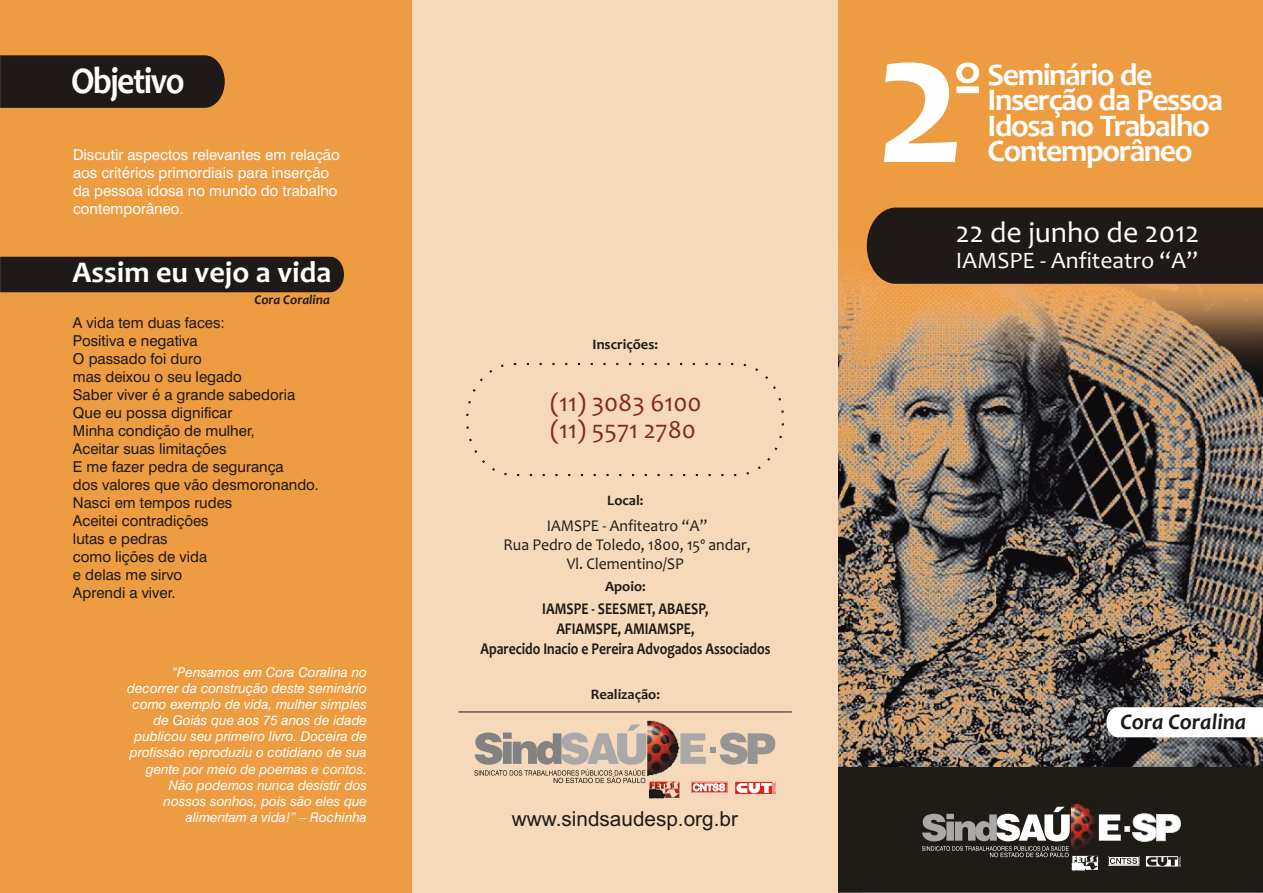
<style>
.page{position:relative;width:1263px;height:893px;background:#fff}
.page>*{position:absolute;margin:0;border:0;box-sizing:border-box;transform-origin:0 0}
.t1{font:700 191.25px "Candara";color:#fff}
.t2{font:700 38.1px "Candara";letter-spacing:-.045em;color:#fff;scale:.89 1}
.t3{font:700 31.65px/25.5px "Candara";letter-spacing:-.045em;color:#fff}
.t4{font:700 30.3px "Candara";color:#fff}
.t5{font:29.85px "Candara";color:#fff}
.t6{font:25.65px/27px "Candara";color:#802929}
.t7{font:23.7px "Candara";color:#fff}
.t8{font:italic 700 22.5px "Candara";color:#1f1a17}
.t9{font:20.7px "Arial";color:#1f1a17}
.t10{font:700 16.5px/19.8px "Candara";color:#1f1a17;text-align:center;scale:.83 1}
.t11{font:16.5px/19px "Candara";color:#1f1a17;text-align:center;scale:.95 1}
.t12{font:15px/18px "Swiss 721 BT";color:#1f1a17}
.t13{font:15px/18px "Swiss 721 BT";color:#fff}
.t14{font:700 14.55px "Candara";color:#1f1a17}
.t15{font:italic 13.5px/16.2px "Swiss 721 BT";color:#fff;text-align:right}
.t16{font:italic 700 13.5px "Candara";color:#1f1a17}
</style>
<div class="page">
<div style="left:0;top:0;width:417px;height:892px;background:#ed9c42"></div>
<div style="left:412px;top:0;width:447px;height:893px;background:#f5d9ba"></div>
<div style="left:838px;top:0;width:425px;height:892px;background:#ed9c42"></div>
<img style="left:838px;top:235px;width:425px;height:533px">
<div style="left:838px;top:768px;width:425px;height:124px;background:#1f1c17"></div>
<img style="left:647px;top:720px;width:19px;height:4px">
<svg style="left:474px;top:724px;width:302px;height:74px"></svg>
<hr style="left:458px;top:712px;width:334px;height:1px;background:#1f1a17">
<svg style="left:956px;top:62px;width:23px;height:21px"></svg>
<div style="left:956px;top:86px;width:23px;height:7px;background:#fff"></div>
<img style="left:1071px;top:804px;width:27px;height:3px">
<svg style="left:922px;top:807px;width:259px;height:63px;background:#615c59"></svg>
<svg style="left:466px;top:363px;width:318px;height:114px"></svg>
<div style="left:867px;top:208px;width:396px;height:76px;background:#1f1a17"></div>
<div style="left:0;top:55px;width:225px;height:53px;background:#1f1a17"></div>
<div style="left:1106px;top:707px;width:157px;height:30px;background:#fff"></div>
<div style="left:0;top:257px;width:344px;height:35px;background:#1f1a17"></div>
<h2 class="t2" style="left:71px;top:65px;width:129px">Objetivo</h2>
<p class="t13" style="left:73px;top:147px;width:268px">Discutir aspectos relevantes em relação aos critérios primordiais para inserção da pessoa idosa no mundo do trabalho contemporâneo.</p>
<h3 class="t4" style="left:72px;top:260px;width:260px">Assim eu vejo a vida</h3>
<p class="t16" style="left:254px;top:294px;width:77px">Cora Coralina</p>
<p class="t12" style="left:73px;top:315px;width:248px">A vida tem duas faces:<br>Positiva e negativa<br>O passado foi duro<br>mas deixou o seu legado<br>Saber viver é a grande sabedoria<br>Que eu possa dignificar<br>Minha condição de mulher,<br>Aceitar suas limitações<br>E me fazer pedra de segurança<br>dos valores que vão desmoronando.<br>Nasci em tempos rudes<br>Aceitei contradições<br>lutas e pedras<br>como lições de vida<br>e delas me sirvo<br>Aprendi a viver.</p>
<p class="t15" style="left:127px;top:665px;width:241px">“Pensamos em Cora Coralina no decorrer da construção deste seminário como exemplo de vida, mulher simples de Goiás que aos 75 anos de idade publicou seu primeiro livro. Doceira de profissão reproduziu o cotidiano de sua gente por meio de poemas e contos.<br>Não podemos nunca desistir dos nossos sonhos, pois são eles que alimentam a vida!” – Rochinha</p>
<p class="t14" style="left:593px;top:338px;width:67px">Inscrições:</p>
<h3 class="t6" style="left:550px;top:392px;width:153px">(11) 3083 6100 (11) 5571 2780</h3>
<p class="t14" style="left:607px;top:495px;width:38px">Local:</p>
<p class="t11" style="left:503px;top:517px;width:262px">IAMSPE - Anfiteatro “A”<br>Rua Pedro de Toledo, 1800, 15º andar,<br>Vl. Clementino/SP</p>
<p class="t14" style="left:605px;top:581px;width:42px">Apoio:</p>
<p class="t10" style="left:480px;top:601px;width:351px">IAMSPE - SEESMET, ABAESP,<br>AFIAMSPE, AMIAMSPE,<br>Aparecido Inacio e Pereira Advogados Associados</p>
<p class="t14" style="left:591px;top:689px;width:71px">Realização:</p>
<h3 class="t9" style="left:512px;top:811px;width:227px">www.sindsaudesp.org.br</h3>
<h1 class="t1" style="left:874px;top:23px;width:93px">2</h1>
<h3 class="t3" style="left:987px;top:65px;width:237px">Seminário de<br>Inserção da Pessoa<br>Idosa no Trabalho</h3>
<h3 class="t3" style="left:987px;top:142px;width:206px">Contemporâneo</h3>
<h3 class="t5" style="left:956px;top:220px;width:245px">22 de junho de 2012</h3>
<h3 class="t7" style="left:956px;top:250px;width:244px">IAMSPE - Anfiteatro “A”</h3>
<h3 class="t8" style="left:1120px;top:712px;width:127px">Cora Coralina</h3>
</div>
